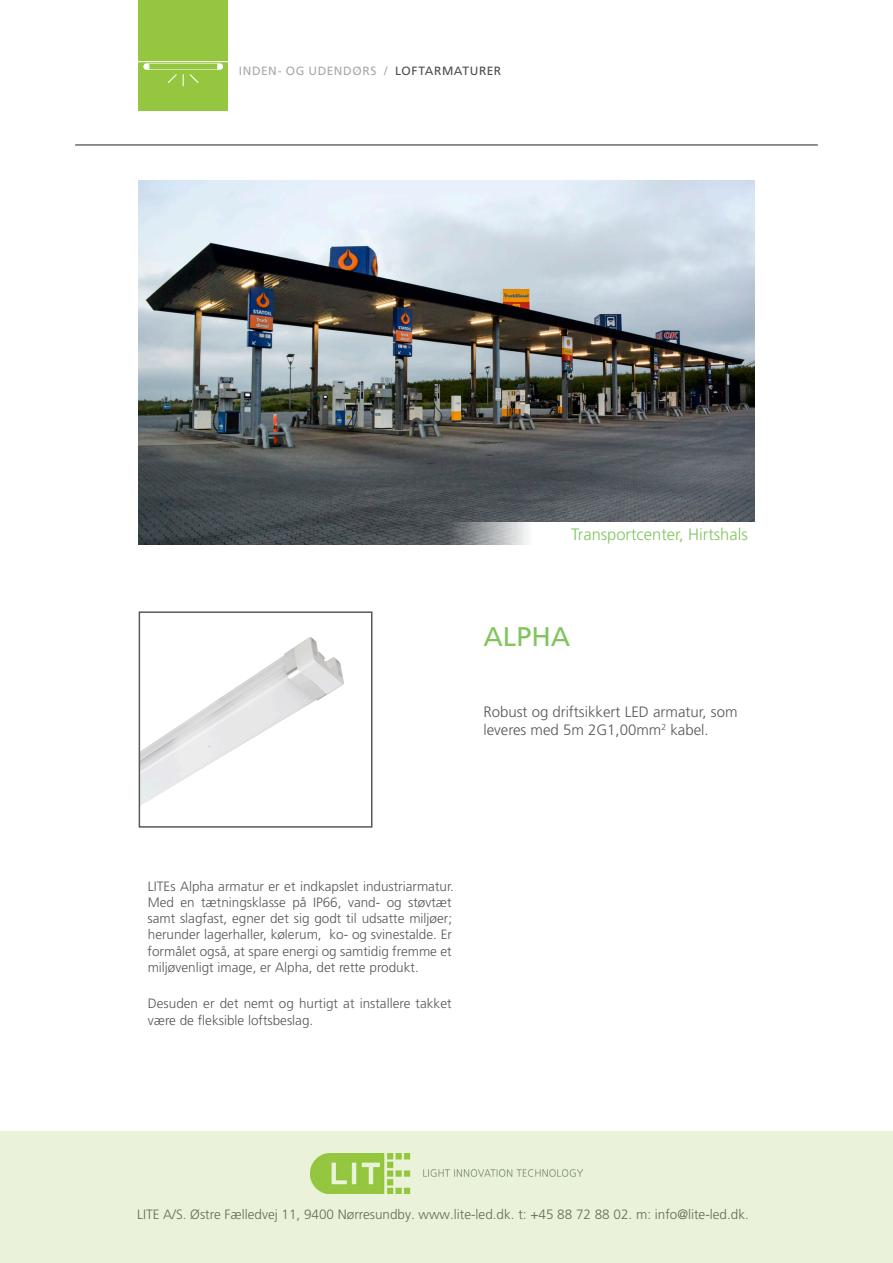
<style>
.page{position:relative;width:893px;height:1263px;background:#fff}
.page>*{position:absolute;margin:0;border:0;box-sizing:border-box;transform-origin:0 0}
.t1{font:27px "Frutiger LT Pro";color:#80c55d}
.t2{font:300 16.5px "Frutiger LT Pro";color:#80c55d}
.t3{font:300 15px/18px "Frutiger LT Pro";color:#57585a}
.t4{font:300 13.5px/16.2px "Frutiger LT Pro";color:#57585a}
.t5{font:12px "Frutiger LT Pro";letter-spacing:.05em;color:#a8a9ad}
.s1{color:#4b4c4d}
</style>
<div class="page">
<img style="left:142px;top:637px;width:202px;height:168px">
<div style="left:139px;top:611px;width:233px;height:217px;border:2px solid #57585a"></div>
<div style="left:0;top:1131px;width:893px;height:132px;background:#eaf3d9"></div>
<hr style="left:75px;top:145px;width:743px;height:1px;background:#231f20">
<div style="left:139px;top:0;width:89px;height:111px;background:#94c63f"></div>
<svg style="left:138px;top:61px;width:90px;height:25px"></svg>
<img style="left:139px;top:181px;width:615px;height:364px">
<svg style="left:446px;top:522px;width:308px;height:23px"></svg>
<p class="t5" style="left:239px;top:64px;width:264px">INDEN- OG UDENDØRS / <span class="s1">LOFTARMATURER</span></p>
<p class="t2" style="left:571px;top:524px;width:178px">Transportcenter, Hirtshals</p>
<p class="t1" style="left:483px;top:621px;width:88px">ALPHA</p>
<p class="t3" style="left:483px;top:703px;width:256px">Robust og driftsikkert LED armatur, som leveres med 5m 2G1,00mm<sup>2</sup> kabel.</p>
<p class="t4" style="left:147px;top:878px;width:308px">LITEs Alpha armatur er et indkapslet industriarmatur.<br>Med en tætningsklasse på IP66, vand- og støvtæt samt slagfast, egner det sig godt til udsatte miljøer; herunder lagerhaller, kølerum, ko- og svinestalde. Er formålet også, at spare energi og samtidig fremme et miljøvenligt image, er Alpha, det rette produkt.</p>
<p class="t4" style="left:148px;top:996px;width:305px">Desuden er det nemt og hurtigt at installere takket være de fleksible loftsbeslag.</p>
<p class="t4" style="left:137px;top:1206px;width:613px">LITE A/S. Østre Fælledvej 11, 9400 Nørresundby. www.lite-led.dk. t: +45 88 72 88 02. m: info@lite-led.dk.</p>
</div>
